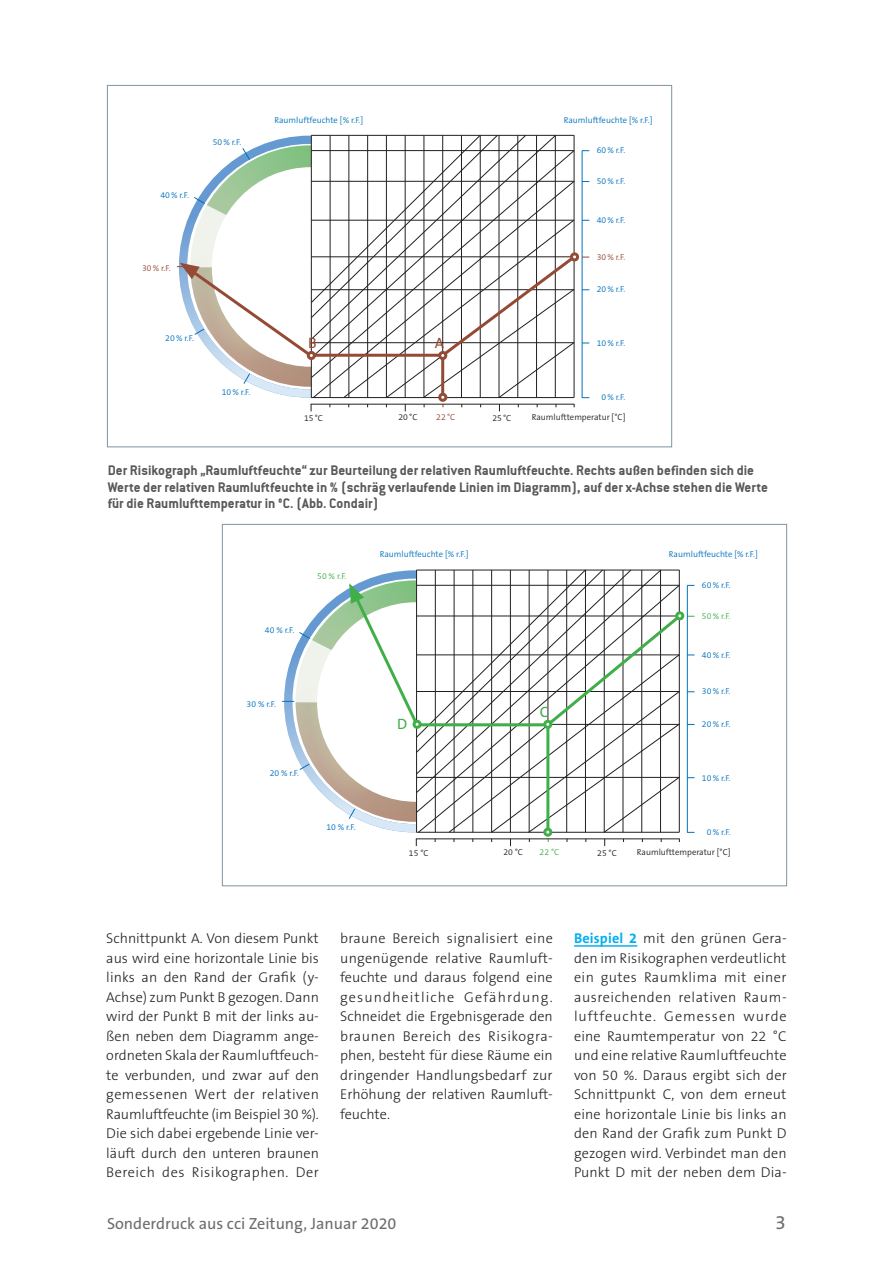
<style>
.page{position:relative;width:893px;height:1263px;background:#fff}
.page>*{position:absolute;margin:0;border:0;box-sizing:border-box;transform-origin:0 0}
.t1{font:19.5px "The Sans B5 Plain";color:#6c6d70}
.t2{font:16.2px "The Sans B5 Plain";color:#6c6d70}
.Bildunterschrift{font:15px/16.5px "Conduit ITCTT Bold";color:#57585a}
.t3{font:15px "The Sans B5 Plain";color:#954a35}
.t4{font:15px "The Sans B5 Plain";color:#40ae49}
.Fließtext{font:300 14.25px/19.5px "The Sans B3";letter-spacing:.01em;color:#231f20;text-align:justify}
.t5{font:300 8.7px "The Sans B4";color:#0072bc}
.t6{font:300 8.7px "The Sans B4";color:#231f20}
.t7{font:300 8.7px "The Sans B4";color:#954a35}
.t8{font:300 8.7px "The Sans B4";color:#40ae49}
.s1{font-family:"The Sans B7";font-weight:700;color:#00aeef}
</style>
<div class="page">
<svg style="left:177px;top:135px;width:412px;height:276px"></svg>
<svg style="left:282px;top:570px;width:412px;height:276px"></svg>
<hr style="left:574px;top:945px;width:63px;height:2px;background:#00aeef">
<p class="t5" style="left:160px;top:190px;width:30px">40 % r.F.</p>
<p class="t5" style="left:213px;top:137px;width:30px">50 % r.F.</p>
<p class="t7" style="left:142px;top:263px;width:30px">30% r.F.</p>
<p class="t5" style="left:165px;top:334px;width:30px">20 % r.F.</p>
<p class="t5" style="left:222px;top:388px;width:30px">10 % r.F.</p>
<p class="t5" style="left:274px;top:115px;width:90px">Raumluftfeuchte [% r.F.]</p>
<p class="t5" style="left:564px;top:115px;width:90px">Raumluftfeuchte [% r.F.]</p>
<p class="t5" style="left:597px;top:146px;width:30px">60 % r.F.</p>
<p class="t5" style="left:597px;top:177px;width:30px">50 % r.F.</p>
<p class="t5" style="left:597px;top:215px;width:30px">40 % r.F.</p>
<p class="t7" style="left:597px;top:252px;width:30px">30% r.F.</p>
<p class="t5" style="left:597px;top:284px;width:30px">20 % r.F.</p>
<p class="t3" style="left:308px;top:335px;width:10px">B</p>
<p class="t3" style="left:435px;top:335px;width:11px">A</p>
<p class="t5" style="left:597px;top:339px;width:30px">10 % r.F.</p>
<p class="t5" style="left:601px;top:393px;width:25px">0 % r.F.</p>
<p class="t6" style="left:304px;top:413px;width:21px">15 °C</p>
<p class="t6" style="left:398px;top:413px;width:21px">20 °C</p>
<p class="t7" style="left:436px;top:413px;width:21px">22 °C</p>
<p class="t6" style="left:492px;top:413px;width:21px">25 °C</p>
<p class="t6" style="left:532px;top:412px;width:95px">Raumlufttemperatur [°C]</p>
<p class="Bildunterschrift" style="left:108px;top:462px;width:662px">Der Risikograph „Raumluftfeuchte“ zur Beurteilung der relativen Raumluftfeuchte. Rechts außen befinden sich die<br>Werte der relativen Raumluftfeuchte in % (schräg verlaufende Linien im Diagramm), auf der x-Achse stehen die Werte für die Raumlufttemperatur in °C. (Abb. Condair)</p>
<p class="t5" style="left:265px;top:625px;width:31px">40 % r.F.</p>
<p class="t8" style="left:317px;top:572px;width:31px">50 % r.F.</p>
<p class="t5" style="left:247px;top:699px;width:31px">30 % r.F.</p>
<p class="t5" style="left:270px;top:769px;width:31px">20 % r.F.</p>
<p class="t5" style="left:326px;top:823px;width:31px">10 % r.F.</p>
<p class="t5" style="left:380px;top:550px;width:90px">Raumluftfeuchte [% r.F.]</p>
<p class="t5" style="left:669px;top:550px;width:90px">Raumluftfeuchte [% r.F.]</p>
<p class="t5" style="left:702px;top:580px;width:30px">60 % r.F.</p>
<p class="t8" style="left:702px;top:611px;width:30px">50% r.F.</p>
<p class="t5" style="left:702px;top:650px;width:30px">40 % r.F.</p>
<p class="t4" style="left:397px;top:716px;width:12px">D</p>
<p class="t4" style="left:540px;top:704px;width:10px">C</p>
<p class="t5" style="left:702px;top:687px;width:30px">30 % r.F.</p>
<p class="t5" style="left:702px;top:719px;width:30px">20 % r.F.</p>
<p class="t5" style="left:702px;top:773px;width:30px">10 % r.F.</p>
<p class="t5" style="left:707px;top:827px;width:25px">0 % r.F.</p>
<p class="t8" style="left:540px;top:847px;width:21px">22 °C</p>
<p class="t6" style="left:637px;top:847px;width:95px">Raumlufttemperatur [°C]</p>
<p class="t6" style="left:409px;top:848px;width:21px">15 °C</p>
<p class="t6" style="left:503px;top:847px;width:21px">20 °C</p>
<p class="t6" style="left:597px;top:848px;width:21px">25 °C</p>
<p class="Fließtext" style="left:106px;top:929px;width:214px">Schnittpunkt A. Von diesem Punkt aus wird eine horizontale Linie bis links an den Rand der Grafik (y-Achse) zum Punkt B gezogen. Dann wird der Punkt B mit der links au&shy;ßen neben dem Diagramm ange&shy;ordneten Skala der Raumluftfeuch&shy;te verbunden, und zwar auf den gemessenen Wert der relativen Raumluftfeuchte (im Beispiel 30 %).<br>Die sich dabei ergebende Linie ver&shy;läuft durch den unteren braunen Bereich des Risikographen. Der</p>
<p class="Fließtext" style="left:340px;top:929px;width:214px">braune Bereich signalisiert eine ungenügende relative Raumluft&shy;feuchte und daraus folgend eine gesundheitliche Gefährdung.<br>Schneidet die Ergebnisgerade den braunen Bereich des Risikogra&shy;phen, besteht für diese Räume ein dringender Handlungsbedarf zur Erhöhung der relativen Raumluft&shy;feuchte.</p>
<p class="Fließtext" style="left:574px;top:929px;width:214px"><span class="s1">Beispiel 2</span> mit den grünen Gera&shy;den im Risikographen verdeutlicht ein gutes Raumklima mit einer ausreichenden relativen Raum&shy;luftfeuchte. Gemessen wurde eine Raumtemperatur von 22 °C und eine relative Raumluftfeuchte von 50 %. Daraus ergibt sich der Schnittpunkt C, von dem erneut eine horizontale Linie bis links an den Rand der Grafik zum Punkt D gezogen wird. Verbindet man den Punkt D mit der neben dem Dia-</p>
<p class="t2" style="left:107px;top:1215px;width:291px">Sonderdruck aus cci Zeitung, Januar 2020</p>
<h1 class="t1" style="left:775px;top:1212px;width:12px">3</h1>
</div>
